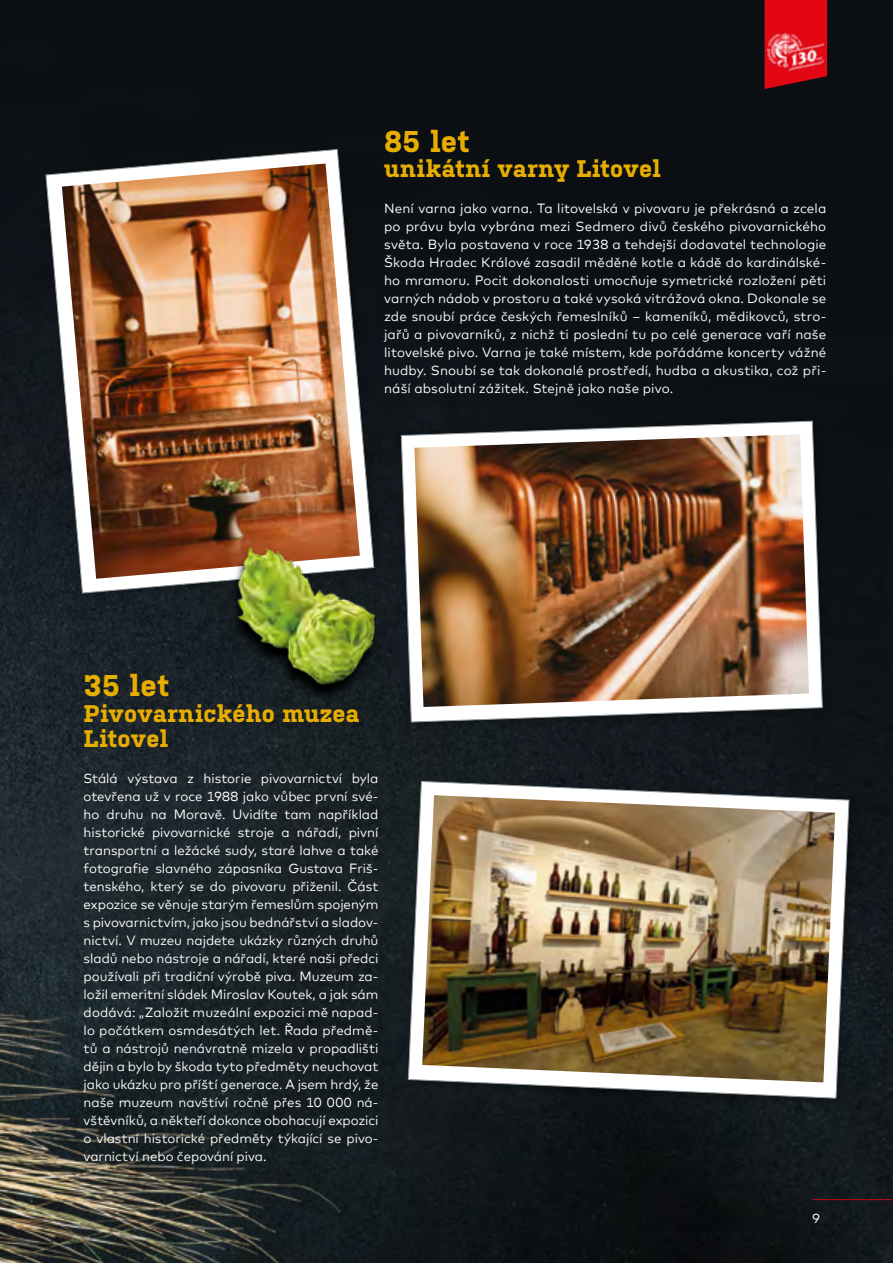
<style>
.page{position:relative;width:893px;height:1263px;background:#fff}
.page>*{position:absolute;margin:0;border:0;box-sizing:border-box;transform-origin:0 0}
.t1{font:700 30px "Kulturista";letter-spacing:.005em;color:#e7ad00}
.t2{font:700 24px/25.5px "Kulturista";letter-spacing:.015em;color:#e7ad00}
.t3{font:13.35px/18px "Mark Offc For MC";letter-spacing:.005em;color:#fff;text-align:justify}
</style>
<div class="page">
<img style="left:0;top:0;width:893px;height:1263px">
<hr style="left:812px;top:1199px;width:81px;height:1px;background:#bb0e0c">
<div style="left:397px;top:417px;width:435px;height:315px;background:#0f1418"></div>
<svg style="left:401px;top:421px;width:422px;height:301px"></svg>
<img style="left:414px;top:434px;width:395px;height:273px">
<div style="left:41px;top:145px;width:342px;height:457px;background:#000;opacity:.25"></div>
<svg style="left:46px;top:149px;width:328px;height:444px"></svg>
<img style="left:62px;top:164px;width:298px;height:415px">
<img style="left:187px;top:504px;width:268px;height:232px">
<div style="left:405px;top:778px;width:453px;height:330px;background:#12191c"></div>
<svg style="left:408px;top:781px;width:441px;height:317px"></svg>
<img style="left:422px;top:795px;width:413px;height:287px">
<svg style="left:765px;top:0;width:62px;height:89px;background:#be0713"></svg>
<img style="left:765px;top:21px;width:62px;height:62px">
<p class="t1" style="left:384px;top:119px;width:87px">85 let</p>
<p class="t2" style="left:384px;top:154px;width:278px">unikátní varny Litovel</p>
<p class="t3" style="left:384px;top:199px;width:444px">Není varna jako varna. Ta litovelská v pivovaru je překrásná a zcela po právu byla vybrána mezi Sedmero divů českého pivovarnického světa. Byla postavena v roce 1938 a tehdejší dodavatel technologie Škoda Hradec Králové zasadil měděné kotle a kádě do kardinálské&shy;ho mramoru. Pocit dokonalosti umocňuje symetrické rozložení pěti varných nádob v prostoru a také vysoká vitrážová okna. Dokonale se zde snoubí práce českých řemeslníků – kameníků, mědikovců, stro&shy;jařů a pivovarníků, z nichž ti poslední tu po celé generace vaří naše litovelské pivo. Varna je také místem, kde pořádáme koncerty vážné hudby. Snoubí se tak dokonalé prostředí, hudba a akustika, což při&shy;náší absolutní zážitek. Stejně jako naše pivo.</p>
<p class="t1" style="left:84px;top:664px;width:87px">35 let</p>
<p class="t2" style="left:84px;top:698px;width:277px">Pivovarnického muzea<br>Litovel</p>
<p class="t3" style="left:84px;top:768px;width:296px">Stálá výstava z historie pivovarnictví byla otevřena už v roce 1988 jako vůbec první své&shy;ho druhu na Moravě. Uvidíte tam například historické pivovarnické stroje a nářadí, pivní transportní a ležácké sudy, staré lahve a také fotografie slavného zápasníka Gustava Friš&shy;tenského, který se do pivovaru přiženil. Část expozice se věnuje starým řemeslům spojeným s pivovarnictvím, jako jsou bednářství a sladov&shy;nictví. V muzeu najdete ukázky různých druhů sladů nebo nástroje a nářadí, které naši předci používali při tradiční výrobě piva. Muzeum za&shy;ložil emeritní sládek Miroslav Koutek, a jak sám dodává: „Založit muzeální expozici mě napad&shy;lo počátkem osmdesátých let. Řada předmě&shy;tů a nástrojů nenávratně mizela v propadlišti dějin a bylo by škoda tyto předměty neuchovat jako ukázku pro příští generace. A jsem hrdý, že naše muzeum navštíví ročně přes 10 000 ná&shy;vštěvníků, a někteří dokonce obohacují expozici o vlastní historické předměty týkající se pivo&shy;varnictví nebo čepování piva.</p>
<p class="t3" style="left:812px;top:1208px;width:10px">9</p>
</div>
